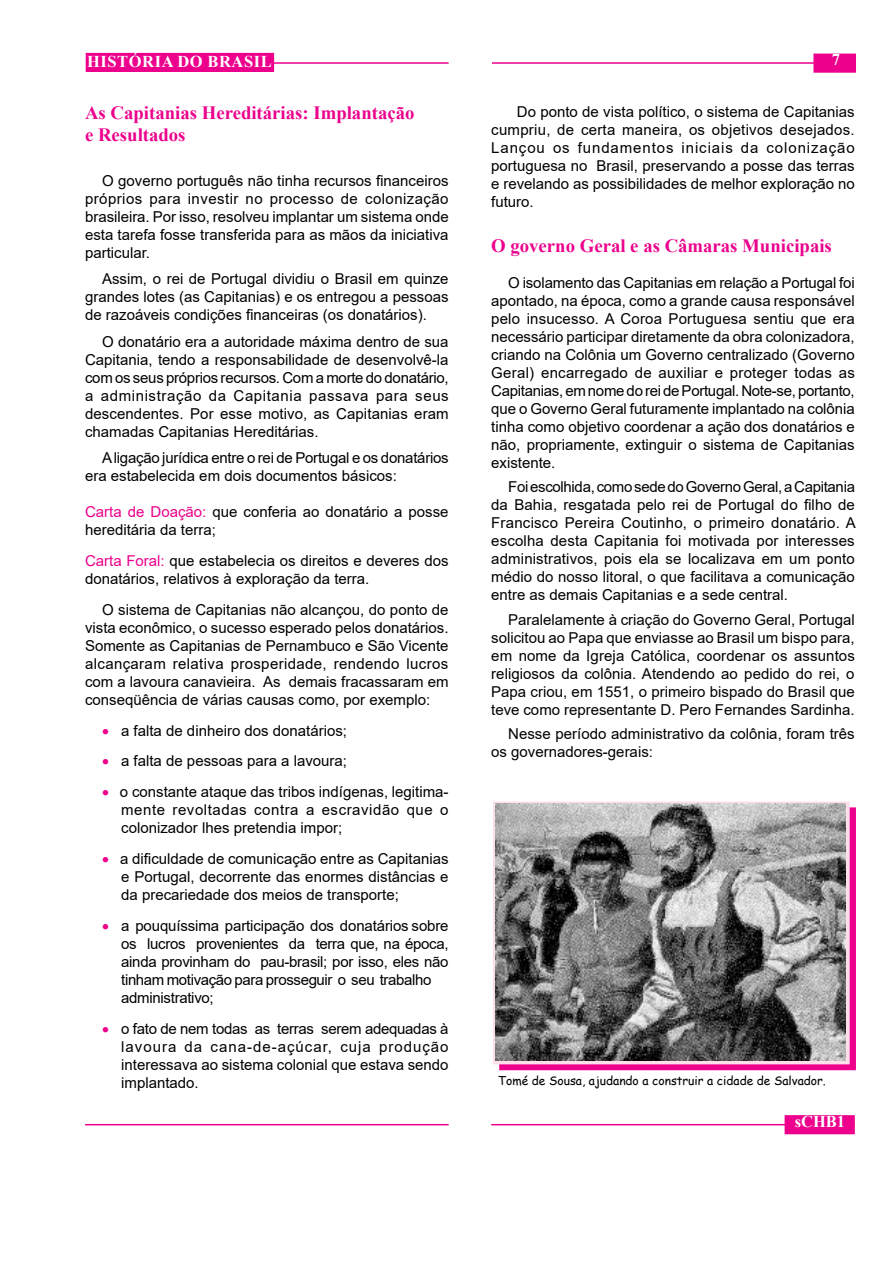
<style>
.page{position:relative;width:893px;height:1263px;background:#fff}
.page>*{position:absolute;margin:0;border:0;box-sizing:border-box;transform-origin:0 0}
.t1{font:700 18.75px/22.5px "Times New Roman";color:#ec008c}
.t2{font:700 16.5px "Times New Roman";letter-spacing:.035em;color:#fff}
.t3{font:15px/18px "Arial";color:#000;text-align:justify}
.t4{font:15px/18px "Arial";letter-spacing:-.02em;color:#000}
.t5{font:12px "Comic Sans MS";color:#000}
.s1{color:#ec008c}
</style>
<div class="page">
<hr style="left:177px;top:62px;width:272px;height:2px;background:#ec008c">
<hr style="left:492px;top:62px;width:322px;height:2px;background:#ec008c">
<div style="left:813px;top:54px;width:43px;height:19px;background:#ec008c;border:2px solid #ec008c"></div>
<hr style="left:491px;top:1124px;width:364px;height:1px;background:#ec008c">
<hr style="left:85px;top:1124px;width:364px;height:1px;background:#ec008c">
<div style="left:785px;top:1115px;width:70px;height:19px;background:#ec008c;border:2px solid #ec008c"></div>
<div style="left:86px;top:53px;width:188px;height:19px;background:#ec008c"></div>
<div style="left:499px;top:807px;width:357px;height:263px;background:linear-gradient(to right,#ec008c,#ec008c);border:2px solid #ec008c"></div>
<svg style="left:493px;top:801px;width:357px;height:263px;fill:#fcdfeb"></svg>
<img style="left:495px;top:803px;width:350px;height:258px">
<p class="t2" style="left:87px;top:50px;width:186px">HISTÓRIA DO BRASIL</p>
<p class="t1" style="left:85px;top:101px;width:331px">As Capitanias Hereditárias: Implantação e Resultados</p>
<p class="t3" style="left:85px;top:172px;width:365px;text-indent:17px">O governo português não tinha recursos financeiros próprios para investir no processo de colonização brasileira. Por isso, resolveu implantar um sistema onde esta tarefa fosse transferida para as mãos da iniciativa particular.</p>
<p class="t3" style="left:85px;top:270px;width:365px;text-indent:17px">Assim, o rei de Portugal dividiu o Brasil em quinze grandes lotes (as Capitanias) e os entregou a pessoas de razoáveis condições financeiras (os donatários).</p>
<p class="t3" style="left:85px;top:333px;width:365px;text-indent:17px">O donatário era a autoridade máxima dentro de sua Capitania, tendo a responsabilidade de desenvolvê-la com os seus próprios recursos. Com a morte do donatário, a administração da Capitania passava para seus descendentes. Por esse motivo, as Capitanias eram chamadas Capitanias Hereditárias.</p>
<p class="t3" style="left:85px;top:449px;width:365px;text-indent:17px">A ligação jurídica entre o rei de Portugal e os donatários era estabelecida em dois documentos básicos:</p>
<p class="t3" style="left:85px;top:503px;width:365px"><span class="s1">Carta de Doação:</span> que conferia ao donatário a posse hereditária da terra;</p>
<p class="t3" style="left:85px;top:552px;width:365px"><span class="s1">Carta Foral:</span> que estabelecia os direitos e deveres dos donatários, relativos à exploração da terra.</p>
<p class="t3" style="left:85px;top:601px;width:365px;text-indent:17px">O sistema de Capitanias não alcançou, do ponto de vista econômico, o sucesso esperado pelos donatários.<br>Somente as Capitanias de Pernambuco e São Vicente alcançaram relativa prosperidade, rendendo lucros com a lavoura canavieira. As demais fracassaram em conseqüência de várias causas como, por exemplo:</p>
<p class="t3" style="left:102px;top:721px;width:246px"><span class="s1">•</span> a falta de dinheiro dos donatários;</p>
<p class="t3" style="left:102px;top:752px;width:246px"><span class="s1">•</span> a falta de pessoas para a lavoura;</p>
<p class="t3" style="left:121px;top:783px;width:329px;text-indent:-19px"><span class="s1">•</span> o constante ataque das tribos indígenas, legitima&shy;mente revoltadas contra a escravidão que o colonizador lhes pretendia impor;</p>
<p class="t3" style="left:121px;top:850px;width:329px;text-indent:-19px"><span class="s1">•</span> a dificuldade de comunicação entre as Capitanias e Portugal, decorrente das enormes distâncias e da precariedade dos meios de transporte;</p>
<p class="t4" style="left:121px;top:916px;width:329px;text-indent:-19px"><span class="s1">•</span> a pouquíssima participação dos donatários sobre os lucros provenientes da terra que, na época, ainda provinham do pau-brasil; por isso, eles não tinham motivação para prosseguir o seu trabalho administrativo;</p>
<p class="t3" style="left:121px;top:1019px;width:329px;text-indent:-19px"><span class="s1">•</span> o fato de nem todas as terras serem adequadas à lavoura da cana-de-açúcar, cuja produção interessava ao sistema colonial que estava sendo implantado.</p>
<p class="t2" style="left:832px;top:48px;width:10px">7</p>
<p class="t3" style="left:491px;top:103px;width:365px;text-indent:26px">Do ponto de vista político, o sistema de Capitanias cumpriu, de certa maneira, os objetivos desejados.<br>Lançou os fundamentos iniciais da colonização portuguesa no Brasil, preservando a posse das terras e revelando as possibilidades de melhor exploração no futuro.</p>
<p class="t1" style="left:491px;top:234px;width:342px">O governo Geral e as Câmaras Municipais</p>
<p class="t3" style="left:491px;top:274px;width:365px;text-indent:17px">O isolamento das Capitanias em relação a Portugal foi apontado, na época, como a grande causa responsável pelo insucesso. A Coroa Portuguesa sentiu que era necessário participar diretamente da obra colonizadora, criando na Colônia um Governo centralizado (Governo Geral) encarregado de auxiliar e proteger todas as Capitanias, em nome do rei de Portugal. Note-se, portanto, que o Governo Geral futuramente implantado na colônia tinha como objetivo coordenar a ação dos donatários e não, propriamente, extinguir o sistema de Capitanias existente.</p>
<p class="t3" style="left:491px;top:478px;width:366px;text-indent:17px">Foi escolhida, como sede do Governo Geral, a Capitania da Bahia, resgatada pelo rei de Portugal do filho de Francisco Pereira Coutinho, o primeiro donatário. A escolha desta Capitania foi motivada por interesses administrativos, pois ela se localizava em um ponto médio do nosso litoral, o que facilitava a comunicação entre as demais Capitanias e a sede central.</p>
<p class="t3" style="left:491px;top:610px;width:365px;text-indent:17px">Paralelamente à criação do Governo Geral, Portugal solicitou ao Papa que enviasse ao Brasil um bispo para, em nome da Igreja Católica, coordenar os assuntos religiosos da colônia. Atendendo ao pedido do rei, o Papa criou, em 1551, o primeiro bispado do Brasil que teve como representante D. Pero Fernandes Sardinha.</p>
<p class="t3" style="left:491px;top:725px;width:365px;text-indent:17px">Nesse período administrativo da colônia, foram três os governadores-gerais:</p>
<p class="t5" style="left:498px;top:1072px;width:329px">Tomé de Sousa, ajudando a construir a cidade de Salvador.</p>
<p class="t2" style="left:795px;top:1110px;width:52px">sCHB1</p>
</div>
